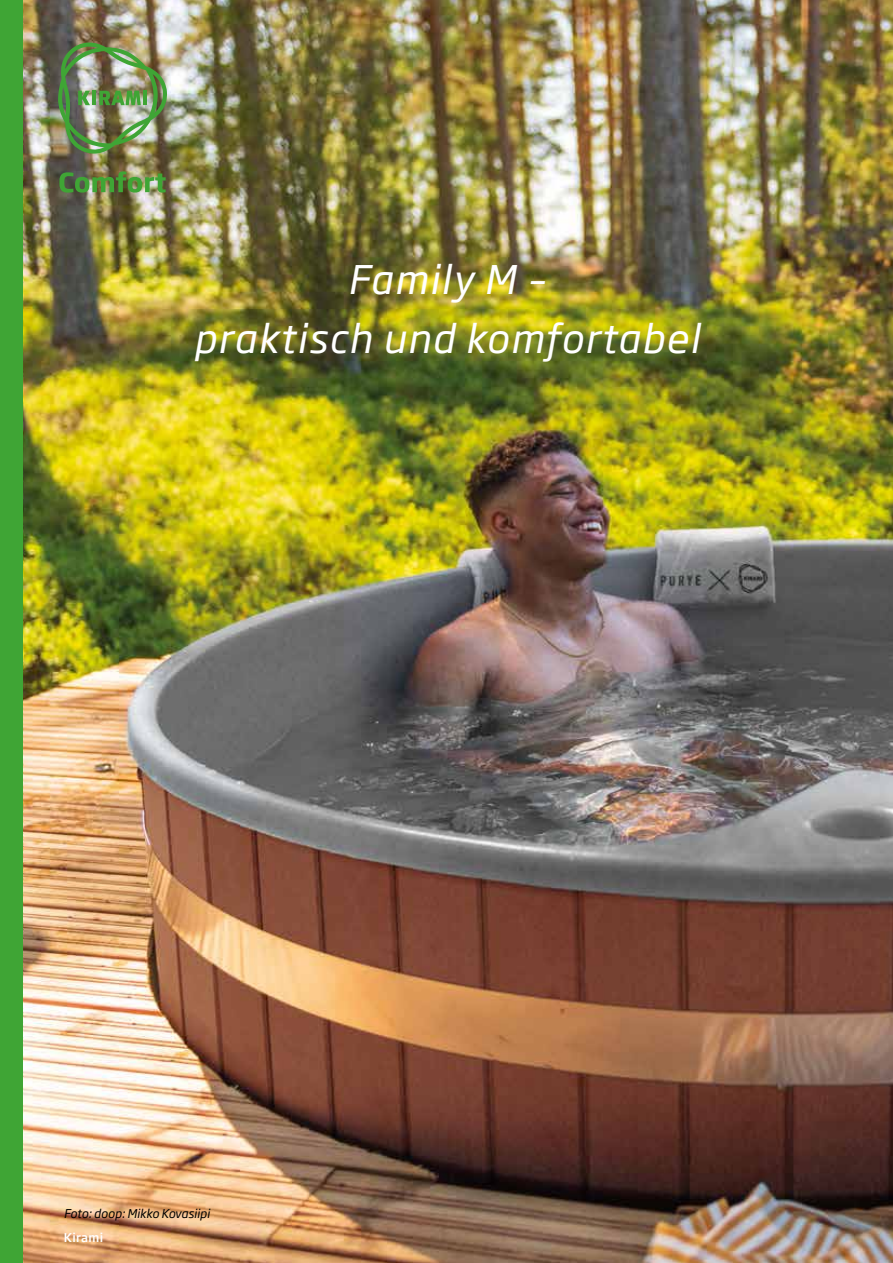
<style>
.page{position:relative;width:893px;height:1263px;background:#fff}
.page>*{position:absolute;margin:0;border:0;box-sizing:border-box;transform-origin:0 0}
.t1{font:italic 39px/58.5px "Soho Gothic Pro";letter-spacing:.04em;color:#fff;text-align:center}
.t2{font:italic 12px "Soho Gothic Pro";color:#000}
.t3{font:500 12px "Soho Gothic Pro";letter-spacing:.03em;color:#fff}
</style>
<div class="page">
<img style="left:23px;top:0;width:870px;height:1263px">
<img style="left:58px;top:39px;width:109px;height:118px">
<img style="left:59px;top:171px;width:107px;height:22px">
<div style="left:0;top:0;width:23px;height:1263px;background:#3fa535"></div>
<p class="t1" style="left:193px;top:248px;width:508px">Family M –<br>praktisch und komfortabel</p>
<p class="t2" style="left:64px;top:1204px;width:148px">Foto: doop: Mikko Kovasiipi</p>
<p class="t3" style="left:64px;top:1228px;width:41px">Kirami</p>
</div>
